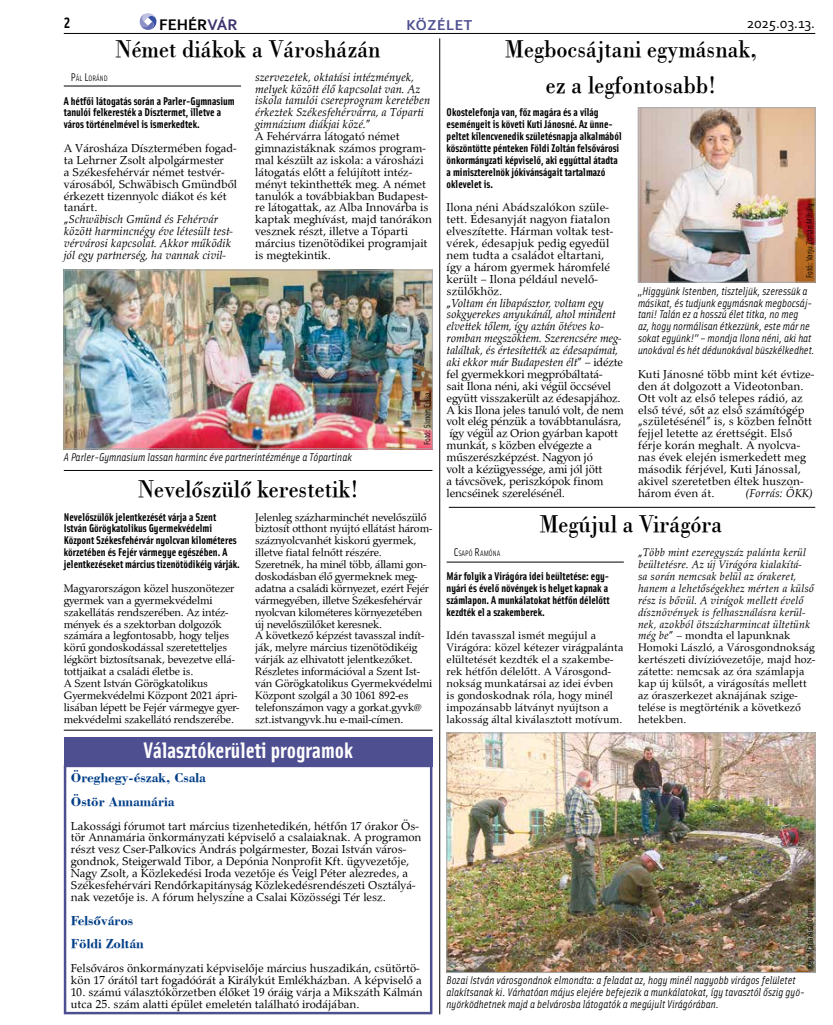
<style>
.page{position:relative;width:833px;height:1025px;background:#fff}
.page>*{position:absolute;margin:0;border:0;box-sizing:border-box;transform-origin:0 0}
.t1{font:25px/35.6px "Bodoni PFL";color:#000;text-align:center;scale:.9 1}
.t2{font:700 22.5px "Solex";color:#fff}
.t3{font:700 16.12px "Corbel";color:#000}
.t4{font:15px "Corbel";letter-spacing:-.02em;color:#000}
.t5{font:700 15px "Corbel";letter-spacing:.04em;color:#4e4f91}
.t6{font:700 15px "Solex";color:#000}
.t7{font:700 13.75px/23.8px "Bodoni PFL";color:#023f88}
.t8{font:11.88px/11.9px "Palladius";color:#000}
.t9{font:italic 11.88px "Palladius";letter-spacing:.01em;color:#000}
.t10{font:11.25px/11.9px "Palladius";letter-spacing:-.01em;color:#000}
.t11{font:700 11.25px/11.9px "Solex";color:#000}
.t12{font:italic 11.25px/11.9px "Solex";color:#000}
.t13{font:italic 11.25px/11.9px "Palladius";letter-spacing:.01em;color:#000}
.t14{font:11.25px/11.9px "Palladius";letter-spacing:.01em;color:#000}
.t15{font:8.75px "Solex";color:#000}
.t16{font:7.88px "Solex";color:#000}
.s1{color:#3c316c}
.s2{font-size:11.25px}
.s3{font-style:italic}
.s4{font-style:normal}
</style>
<div class="page">
<hr style="left:64px;top:33px;width:751px;height:1px;background:#000">
<svg style="left:140px;top:13px;width:16px;height:17px"></svg>
<div style="left:64px;top:764px;width:368px;height:249px;border:2px solid #4e4f91"></div>
<div style="left:64px;top:736px;width:368px;height:29px;background:#4e4f91"></div>
<hr style="left:446px;top:561px;width:178px;height:1px;background:#000">
<hr style="left:64px;top:86px;width:177px;height:1px;background:#000">
<img style="left:448px;top:734px;width:365px;height:236px">
<div style="left:446px;top:732px;width:369px;height:240px;border:1px solid #a7a9ac"></div>
<img style="left:66px;top:272px;width:364px;height:175px">
<div style="left:64px;top:270px;width:368px;height:179px;border:1px solid #a7a9ac"></div>
<img style="left:640px;top:109px;width:173px;height:171px">
<div style="left:638px;top:107px;width:177px;height:175px;border:1px solid #a7a9ac"></div>
<hr style="left:449px;top:507px;width:366px;height:1px;background:#000">
<hr style="left:439px;top:38px;width:1px;height:975px;background:#000">
<hr style="left:64px;top:729px;width:368px;height:1px;background:#000">
<hr style="left:64px;top:470px;width:368px;height:1px;background:#000">
<p class="t6" style="left:64px;top:13px;width:8px">2</p>
<h3 class="t3" style="left:159px;top:15px;width:80px">FEHÉR<span class="s1">VÁR</span></h3>
<p class="t5" style="left:406px;top:15px;width:67px">Közélet</p>
<p class="t4" style="left:747px;top:13px;width:70px">2025.03.13.</p>
<h1 class="t1" style="left:116px;top:31px;width:296px">Német diákok a Városházán</h1>
<p class="t16" style="left:71px;top:73px;width:38px"><span class="s2">P</span>ÁL <span class="s2">L</span>ORÁND</p>
<p class="t11" style="left:64px;top:94px;width:172px">A hétfői látogatás során a Parler-Gymnasium tanulói felkeresték a Dísztermet, illetve a város történelmével is ismerkedtek.</p>
<p class="t8" style="left:64px;top:142px;width:175px">A Városháza Dísztermében fogad&shy;ta Lehrner Zsolt alpolgármester<br>a Székesfehérvár német testvér&shy;városából, Schwäbisch Gmündből érkezett tizennyolc diákot és két tanárt.<br>„<span class="s3">Schwäbisch Gmünd és Fehérvár között harmincnégy éve létesült test&shy;vérvárosi kapcsolat. Akkor működik jól egy partnerség, ha vannak civil-</span></p>
<p class="t8" style="left:255px;top:71px;width:178px"><span class="s3">szervezetek, oktatási intézmények, melyek között élő kapcsolat van. Az iskola tanulói csereprogram keretében érkeztek Székesfehérvárra, a Tóparti gimnázium diákjai közé.</span>”<br>A Fehérvárra látogató német gimnazistáknak számos program&shy;mal készült az iskola: a városházi látogatás előtt a felújított intéz&shy;ményt tekinthették meg. A német tanulók a továbbiakban Budapest&shy;re látogattak, az Alba Innovárba is kaptak meghívást, majd tanórákon vesznek részt, illetve a Tóparti március tizenötödikei programjait is megtekintik.</p>
<p class="t15" style="left:421px;top:445px;width:54px;rotate:-90deg">Fotó: Simon Erika</p>
<p class="t12" style="left:64px;top:450px;width:290px">A Parler-Gymnasium lassan harminc éve partnerintézménye a Tópartinak</p>
<h1 class="t1" style="left:138px;top:470px;width:246px">Nevelőszülő kerestetik!</h1>
<p class="t11" style="left:64px;top:510px;width:178px">Nevelőszülők jelentkezését várja a Szent István Görögkatolikus Gyermekvédelmi Központ Székesfehérvár nyolcvan kilométeres körzetében és Fejér vármegye egészében. A jelentkezéseket március tizenötödikéig várják.</p>
<p class="t10" style="left:64px;top:582px;width:177px">Magyarországon közel huszonötezer gyermek van a gyermekvédelmi szakellátás rendszerében. Az intéz&shy;mények és a szektorban dolgozók számára a legfontosabb, hogy teljes körű gondoskodással szeretetteljes légkört biztosítsanak, bevezetve ellá&shy;tottjaikat a családi életbe is.<br>A Szent István Görögkatolikus Gyermekvédelmi Központ 2021 ápri&shy;lisában lépett be Fejér vármegye gyer&shy;mekvédelmi szakellátó rendszerébe.</p>
<p class="t10" style="left:255px;top:510px;width:178px">Jelenleg százharminchét nevelőszülő biztosít otthont nyújtó ellátást három&shy;száznyolcvanhét kiskorú gyermek, illetve fiatal felnőtt részére.<br>Szeretnék, ha minél több, állami gon&shy;doskodásban élő gyermeknek meg&shy;adatna a családi környezet, ezért Fejér vármegyében, illetve Székesfehérvár nyolcvan kilométeres környezetében új nevelőszülőket keresnek.<br>A következő képzést tavasszal indít&shy;ják, melyre március tizenötödikéig várják az elhivatott jelentkezőket.<br>Részletes információval a Szent Ist&shy;ván Görögkatolikus Gyermekvédelmi Központ szolgál a 30 1061 892-es telefonszámon vagy a gorkat.gyvk@ szt.istvangyvk.hu e-mail-címen.</p>
<h2 class="t2" style="left:143px;top:735px;width:211px">Választókerületi programok</h2>
<p class="t7" style="left:71px;top:764px;width:137px">Öreghegy-észak, Csala<br>Östör Annamária</p>
<p class="t8" style="left:71px;top:819px;width:352px">Lakossági fórumot tart március tizenhetedikén, hétfőn 17 órakor Ös&shy;tör Annamária önkormányzati képviselő a csalaiaknak. A programon részt vesz Cser-Palkovics András polgármester, Bozai István város&shy;gondnok, Steigerwald Tibor, a Depónia Nonprofit Kft. ügyvezetője, Nagy Zsolt, a Közlekedési Iroda vezetője és Veigl Péter alezredes, a Székesfehérvári Rendőrkapitányság Közlekedésrendészeti Osztályá&shy;nak vezetője is. A fórum helyszíne a Csalai Közösségi Tér lesz.</p>
<p class="t7" style="left:71px;top:907px;width:74px">Felsőváros<br>Földi Zoltán</p>
<p class="t8" style="left:71px;top:961px;width:352px">Felsőváros önkormányzati képviselője március huszadikán, csütörtö&shy;kön 17 órától tart fogadóórát a Királykút Emlékházban. A képviselő a</p>
<p class="t8" style="left:71px;top:985px;width:353px">10. számú választókörzetben élőket 19 óráig várja a Mikszáth Kálmán utca 25. szám alatti épület emeletén található irodájában.</p>
<h1 class="t1" style="left:505px;top:31px;width:281px">Megbocsájtani egymásnak, ez a legfontosabb!</h1>
<p class="t11" style="left:446px;top:106px;width:177px">Okostelefonja van, főz magára és a világ eseményeit is követi Kuti Jánosné. Az ünne&shy;peltet kilencvenedik születésnapja alkalmából köszöntötte pénteken Földi Zoltán felsővárosi önkormányzati képviselő, aki egyúttal átadta a miniszterelnök jókívánságait tartalmazó oklevelet is.</p>
<p class="t8" style="left:446px;top:201px;width:179px">Ilona néni Abádszalókon szüle&shy;tett. Édesanyját nagyon fiatalon elveszítette. Hárman voltak test&shy;vérek, édesapjuk pedig egyedül nem tudta a családot eltartani,<br>így a három gyermek háromfelé került – Ilona például nevelő&shy;szülőkhöz.<br>„<span class="s3">Voltam én libapásztor, voltam egy sokgyerekes anyukánál, ahol mindent elvettek tőlem, így aztán ötéves ko&shy;romban megszöktem. Szerencsére meg&shy;találtak, és értesítették az édesapámat, aki ekkor már Budapesten élt</span>” – idézte fel gyermekkori megpróbáltatá-<br>sait Ilona néni, aki végül öccsével együtt visszakerült az édesapjához.<br>A kis Ilona jeles tanuló volt, de nem volt elég pénzük a továbbtanulásra, így végül az Orion gyárban kapott munkát, s közben elvégezte a műszerészképzést. Nagyon jó<br>volt a kézügyessége, ami jól jött<br>a távcsövek, periszkópok finom lencséinek szerelésénél.</p>
<p class="t15" style="left:804px;top:278px;width:77px;rotate:-90deg">Fotó: Varju Zoltán Mihály</p>
<p class="t12" style="left:638px;top:284px;width:178px">„Higgyünk Istenben, tiszteljük, szeressük a másikat, és tudjunk egymásnak megbocsáj&shy;tani! Talán ez a hosszú élet titka, no meg<br>az, hogy normálisan étkezzünk, este már ne sokat együnk!” – mondja Ilona néni, aki hat unokával és hét dédunokával büszkélkedhet.</p>
<p class="t8" style="left:638px;top:368px;width:178px">Kuti Jánosné több mint két évtize&shy;den át dolgozott a Videotonban.<br>Ott volt az első telepes rádió, az első tévé, sőt az első számítógép „születésénél” is, s közben felnőtt fejjel letette az érettségit. Első férje korán meghalt. A nyolcva&shy;nas évek elején ismerkedett meg második férjével, Kuti Jánossal, akivel szeretetben éltek huszon&shy;három éven át.</p>
<p class="t9" style="left:745px;top:485px;width:69px">(Forrás: ÖKK)</p>
<h1 class="t1" style="left:539px;top:506px;width:204px">Megújul a Virágóra</h1>
<p class="t16" style="left:454px;top:548px;width:48px"><span class="s2">C</span>SAPÓ <span class="s2">R</span>AMÓNA</p>
<p class="t11" style="left:446px;top:569px;width:165px">Már folyik a Virágóra idei beültetése: egy&shy;nyári és évelő növények is helyet kapnak a számlapon. A munkálatokat hétfőn délelőtt kezdték el a szakemberek.</p>
<p class="t14" style="left:446px;top:629px;width:178px">Idén tavasszal ismét megújul a Virágóra: közel kétezer virágpalánta elültetését kezdték el a szakembe&shy;rek hétfőn délelőtt. A Városgond&shy;nokság munkatársai az idei évben is gondoskodnak róla, hogy minél impozánsabb látványt nyújtson a lakosság által kiválasztott motívum.</p>
<p class="t13" style="left:638px;top:546px;width:179px"><span class="s4">„</span>Több mint ezeregyszáz palánta kerül beültetésre. Az új Virágóra kialakítá-<br>sa során nemcsak belül az órakeret, hanem a lehetőségekhez mérten a külső rész is bővül. A virágok mellett évelő dísznövények is felhasználásra kerül&shy;nek, azokból ötszázharmincat ültetünk még be<span class="s4">” – mondta el lapunknak Homoki László, a Városgondnokság kertészeti divízióvezetője, majd hoz&shy;zátette: nemcsak az óra számlapja kap új külsőt, a virágosítás mellett az óraszerkezet aknájának szige&shy;telése is megtörténik a következő hetekben.</span></p>
<p class="t15" style="left:804px;top:968px;width:72px;rotate:-90deg">Kép: Madarász Dominik</p>
<p class="t12" style="left:446px;top:973px;width:360px">Bozai István városgondnok elmondta: a feladat az, hogy minél nagyobb virágos felületet alakítsanak ki. Várhatóan május elejére befejezik a munkálatokat, így tavasztól őszig gyö&shy;nyörködhetnek majd a belvárosba látogatók a megújult Virágórában.</p>
</div>
